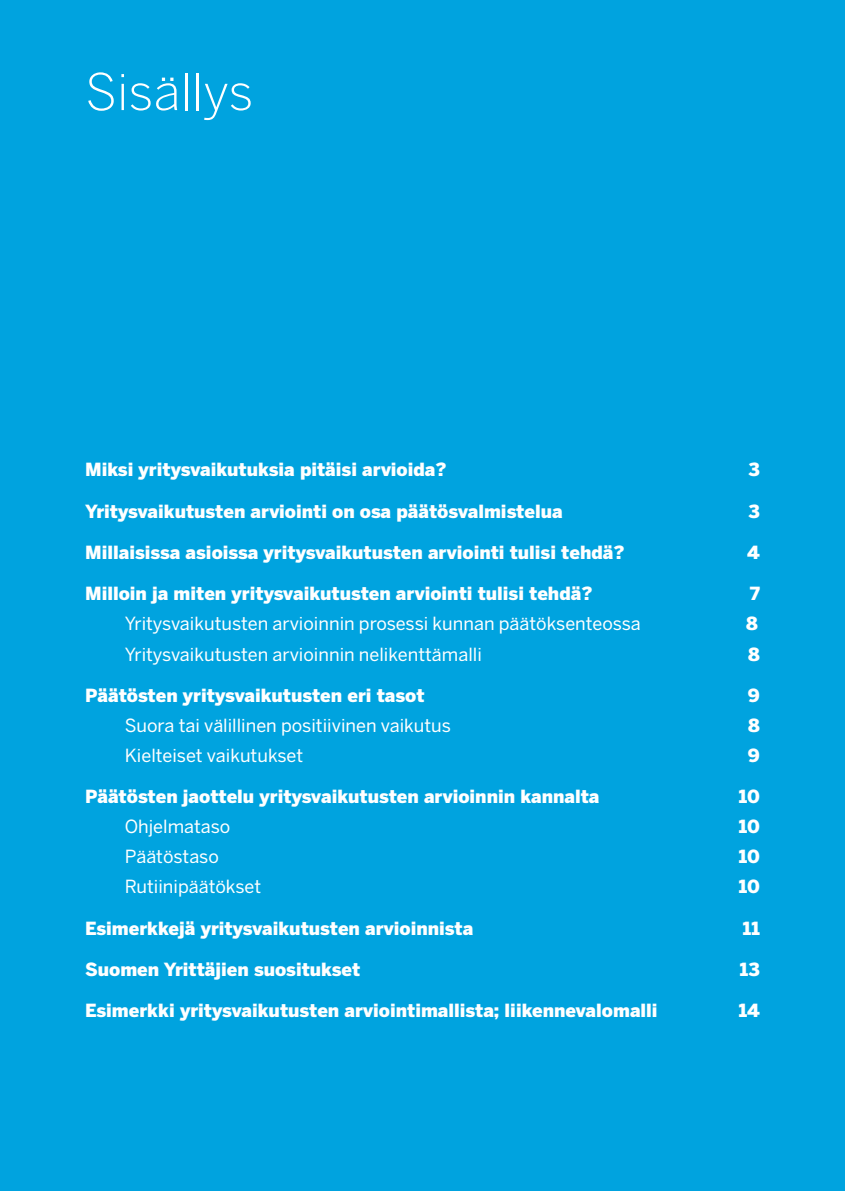
<style>
.page{position:relative;width:845px;height:1191px;background:#00a3df}
.page>*{position:absolute;margin:0;border:0;box-sizing:border-box;transform-origin:0 0}
.t1{font:300 50px "Benton Sans";color:#fff}
.t2{font:900 18px "Benton Sans";color:#fff}
.t3{font:18px "Benton Sans";color:#fff}
</style>
<div class="page">
<h1 class="t1" style="left:85px;top:62px;width:170px">Sisällys</h1>
<p class="t2" style="left:85px;top:459px;width:363px">Miksi yritysvaikutuksia pitäisi arvioida?</p>
<p class="t2" style="left:748px;top:459px;width:13px">3</p>
<p class="t2" style="left:85px;top:500px;width:479px">Yritysvaikutusten arviointi on osa päätösvalmistelua</p>
<p class="t2" style="left:748px;top:500px;width:13px">3</p>
<p class="t2" style="left:85px;top:542px;width:541px">Millaisissa asioissa yritysvaikutusten arviointi tulisi tehdä?</p>
<p class="t2" style="left:747px;top:542px;width:14px">4</p>
<p class="t2" style="left:85px;top:583px;width:509px">Milloin ja miten yritysvaikutusten arviointi tulisi tehdä?</p>
<p class="t2" style="left:750px;top:583px;width:11px">7</p>
<p class="t3" style="left:125px;top:613px;width:517px">Yritysvaikutusten arvioinnin prosessi kunnan päätöksenteossa</p>
<p class="t2" style="left:746px;top:613px;width:13px">8</p>
<p class="t3" style="left:125px;top:643px;width:358px">Yritysvaikutusten arvioinnin nelikenttämalli</p>
<p class="t2" style="left:748px;top:643px;width:13px">8</p>
<p class="t2" style="left:85px;top:684px;width:341px">Päätösten yritysvaikutusten eri tasot</p>
<p class="t2" style="left:748px;top:684px;width:14px">9</p>
<p class="t3" style="left:125px;top:714px;width:328px">Suora tai välillinen positiivinen vaikutus</p>
<p class="t2" style="left:748px;top:714px;width:13px">8</p>
<p class="t3" style="left:125px;top:744px;width:180px">Kielteiset vaikutukset</p>
<p class="t2" style="left:748px;top:744px;width:14px">9</p>
<p class="t2" style="left:85px;top:786px;width:516px">Päätösten jaottelu yritysvaikutusten arvioinnin kannalta</p>
<p class="t2" style="left:739px;top:786px;width:23px">10</p>
<p class="t3" style="left:125px;top:816px;width:107px">Ohjelmataso</p>
<p class="t2" style="left:739px;top:816px;width:23px">10</p>
<p class="t3" style="left:125px;top:846px;width:96px">Päätöstaso</p>
<p class="t2" style="left:739px;top:846px;width:23px">10</p>
<p class="t3" style="left:125px;top:876px;width:138px">Rutiinipäätökset</p>
<p class="t2" style="left:739px;top:876px;width:23px">10</p>
<p class="t2" style="left:85px;top:917px;width:390px">Esimerkkejä yritysvaikutusten arvioinnista</p>
<p class="t2" style="left:743px;top:917px;width:18px">11</p>
<p class="t2" style="left:85px;top:958px;width:277px">Suomen Yrittäjien suositukset</p>
<p class="t2" style="left:740px;top:958px;width:21px">13</p>
<p class="t2" style="left:85px;top:1000px;width:574px">Esimerkki yritysvaikutusten arviointimallista; liikennevalomalli</p>
<p class="t2" style="left:739px;top:1000px;width:23px">14</p>
</div>
